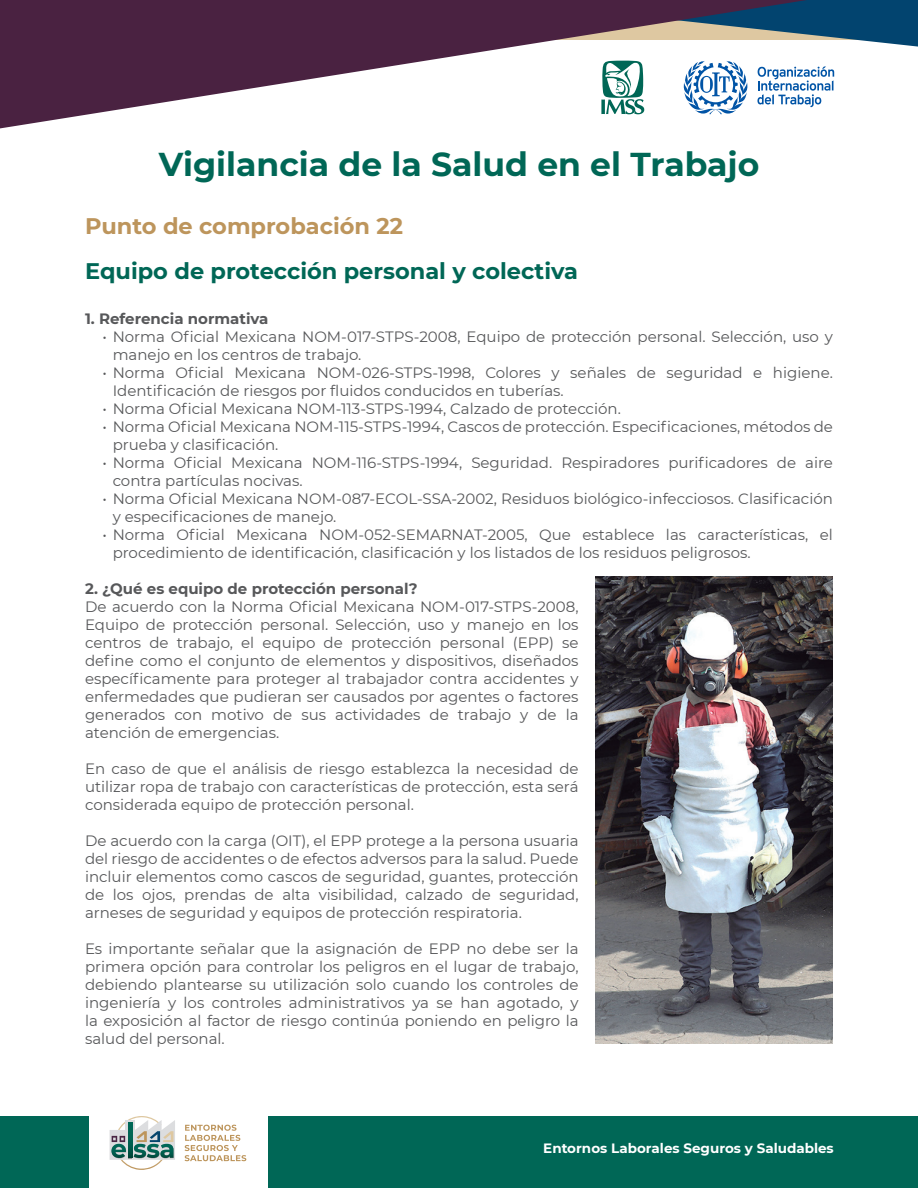
<style>
.page{position:relative;width:918px;height:1188px;background:#fff}
.page>*{position:absolute;margin:0;border:0;box-sizing:border-box;transform-origin:0 0}
.t1{font:700 33px "Montserrat";color:#006756}
.t2{font:700 22.5px "Montserrat";color:#006756}
.t3{font:700 22.5px "Montserrat";color:#bd955c}
.t4{font:15px/18px "Montserrat";color:#57585a}
.t5{font:700 15px "Montserrat";color:#57585a}
.t6{font:700 13.5px "Montserrat";color:#fff}
</style>
<div class="page">
<div style="left:268px;top:1116px;width:650px;height:72px;background:#006756"></div>
<div style="left:0;top:1116px;width:88px;height:72px;background:#006756"></div>
<svg style="left:0;top:0;width:918px;height:129px"></svg>
<svg style="left:185px;top:1125px;width:61px;height:36px"></svg>
<svg style="left:110px;top:1116px;width:65px;height:54px"></svg>
<img style="left:596px;top:576px;width:237px;height:468px">
<h1 class="t1" style="left:159px;top:140px;width:602px">Vigilancia de la Salud en el Trabajo</h1>
<h2 class="t3" style="left:85px;top:210px;width:319px">Punto de comprobación 22</h2>
<h2 class="t2" style="left:85px;top:255px;width:495px">Equipo de protección personal y colectiva</h2>
<p class="t5" style="left:85px;top:308px;width:185px">1. Referencia normativa</p>
<p class="t4" style="left:113px;top:327px;width:722px;text-indent:-10px">• Norma Oficial Mexicana NOM-017-STPS-2008, Equipo de protección personal. Selección, uso y manejo en los centros de trabajo.</p>
<p class="t4" style="left:113px;top:363px;width:722px;text-indent:-10px">• Norma Oficial Mexicana NOM-026-STPS-1998, Colores y señales de seguridad e higiene.<br>Identificación de riesgos por fluidos conducidos en tuberías.</p>
<p class="t4" style="left:102px;top:399px;width:520px">• Norma Oficial Mexicana NOM-113-STPS-1994, Calzado de protección.</p>
<p class="t4" style="left:113px;top:417px;width:722px;text-indent:-10px">• Norma Oficial Mexicana NOM-115-STPS-1994, Cascos de protección. Especificaciones, métodos de prueba y clasificación.</p>
<p class="t4" style="left:113px;top:453px;width:722px;text-indent:-10px">• Norma Oficial Mexicana NOM-116-STPS-1994, Seguridad. Respiradores purificadores de aire contra partículas nocivas.</p>
<p class="t4" style="left:113px;top:489px;width:722px;text-indent:-10px">• Norma Oficial Mexicana NOM-087-ECOL-SSA-2002, Residuos biológico-infecciosos. Clasificación y especificaciones de manejo.</p>
<p class="t4" style="left:113px;top:525px;width:722px;text-indent:-10px">• Norma Oficial Mexicana NOM-052-SEMARNAT-2005, Que establece las características, el procedimiento de identificación, clasificación y los listados de los residuos peligrosos.</p>
<p class="t5" style="left:85px;top:578px;width:334px">2. ¿Qué es equipo de protección personal?</p>
<p class="t4" style="left:85px;top:597px;width:495px;text-align:justify">De acuerdo con la Norma Oficial Mexicana NOM-017-STPS-2008, Equipo de protección personal. Selección, uso y manejo en los centros de trabajo, el equipo de protección personal (EPP) se define como el conjunto de elementos y dispositivos, diseñados específicamente para proteger al trabajador contra accidentes y enfermedades que pudieran ser causados por agentes o factores generados con motivo de sus actividades de trabajo y de la atención de emergencias.</p>
<p class="t4" style="left:85px;top:759px;width:495px;text-align:justify">En caso de que el análisis de riesgo establezca la necesidad de utilizar ropa de trabajo con características de protección, esta será considerada equipo de protección personal.</p>
<p class="t4" style="left:85px;top:831px;width:495px;text-align:justify">De acuerdo con la carga (OIT), el EPP protege a la persona usuaria del riesgo de accidentes o de efectos adversos para la salud. Puede incluir elementos como cascos de seguridad, guantes, protección de los ojos, prendas de alta visibilidad, calzado de seguridad, arneses de seguridad y equipos de protección respiratoria.</p>
<p class="t4" style="left:85px;top:939px;width:495px;text-align:justify">Es importante señalar que la asignación de EPP no debe ser la primera opción para controlar los peligros en el lugar de trabajo, debiendo plantearse su utilización solo cuando los controles de ingeniería y los controles administrativos ya se han agotado, y la exposición al factor de riesgo continúa poniendo en peligro la salud del personal.</p>
<p class="t6" style="left:543px;top:1138px;width:292px">Entornos Laborales Seguros y Saludables</p>
</div>
